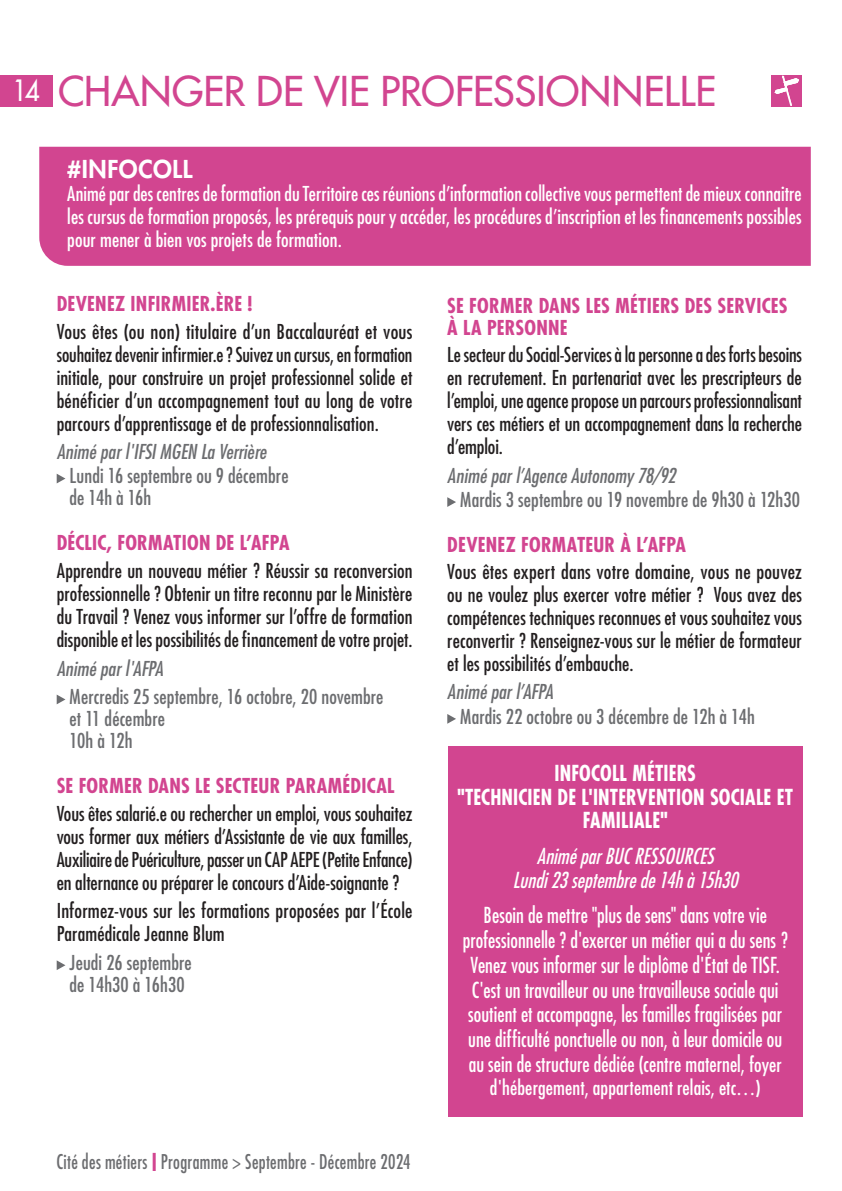
<style>
.page{position:relative;width:842px;height:1191px;background:#fff}
.page>*{position:absolute;margin:0;border:0;box-sizing:border-box;transform-origin:0 0}
.t1{font:500 40px "Futura Std";letter-spacing:.005em;color:#d24590}
.sous_titres_blanc{font:800 24px "Futura Std";letter-spacing:.025em;color:#fff}
.Titre_Petit_blanc{font:condensed 21.4px/24.6px "Futura Std";letter-spacing:.005em;color:#fff;text-align:center;scale:.93 1}
.Titre_Petit_blanc-2{font:700 condensed 21.4px/23.6px "Futura Std";letter-spacing:.005em;color:#fff;text-align:center;scale:.93 1}
.Titre_Petit_blanc-3{font:italic condensed 21.4px/24.6px "Futura Std";color:#fff;text-align:center;scale:.93 1}
.texte_courant_noir{font:condensed 20px/23px "Futura Std";letter-spacing:.005em;color:#231f20;text-align:justify}
.texte_courant_blanc_ok{font:condensed 20px/23px "Futura Std";letter-spacing:.005em;color:#fff;text-align:justify}
.Jours_horaires{font:condensed 20px/22px "Futura Std";letter-spacing:.005em;color:#6c6d70}
.Titre_Petit_rose{font:700 condensed 20px/22px "Futura Std";letter-spacing:.01em;color:#d24590}
.animé_par_GRIS{font:italic condensed 20px "Futura Std";letter-spacing:.005em;color:#6c6d70}
.Titre_Petit_blanc-4{font:condensed 20px "Futura Std";letter-spacing:.005em;color:#fff}
.Jours_horaires-2{font:italic condensed 20px "Futura Std";letter-spacing:.005em;color:#6c6d70}
.t2{font:condensed 19.8px "Futura Std";letter-spacing:.015em;color:#6c6d70;scale:.91 1}
.s1{font-size:28.6px;color:#fff}
.s2{font-weight:700;font-size:24px;color:#d24590}
.s3{font-size:20px}
</style>
<div class="page">
<div style="left:39px;top:147px;width:772px;height:119px;background:#d24590"></div>
<div style="left:771px;top:75px;width:31px;height:31px;background:#d24590"></div>
<svg style="left:775px;top:76px;width:24px;height:30px"></svg>
<div style="left:0;top:75px;width:52px;height:31px;background:#d24590"></div>
<svg style="left:57px;top:474px;width:8px;height:9px"></svg>
<svg style="left:57px;top:695px;width:8px;height:9px"></svg>
<svg style="left:57px;top:960px;width:8px;height:10px"></svg>
<svg style="left:447px;top:497px;width:9px;height:10px"></svg>
<svg style="left:447px;top:714px;width:9px;height:9px"></svg>
<div style="left:448px;top:746px;width:354px;height:370px;background:#d24590"></div>
<h1 class="t1" style="left:13px;top:66px;width:705px"><span class="s1">14</span> CHANGER DE VIE PROFESSIONNELLE</h1>
<p class="sous_titres_blanc" style="left:67px;top:154px;width:127px">#INFOCOLL</p>
<p class="texte_courant_blanc_ok" style="left:67px;top:182px;width:736px">Animé par des centres de formation du Territoire ces réunions d’information collective vous permettent de mieux connaitre les cursus de formation proposés, les prérequis pour y accéder, les procédures d’inscription et les financements possibles pour mener à bien vos projets de formation.</p>
<p class="Titre_Petit_rose" style="left:57px;top:293px;width:197px">DEVENEZ INFIRMIER.ÈRE !</p>
<p class="texte_courant_noir" style="left:57px;top:320px;width:357px">Vous êtes (ou non) titulaire d’un Baccalauréat et vous souhaitez devenir infirmier.e ? Suivez un cursus, en formation initiale, pour construire un projet professionnel solide et bénéficier d’un accompagnement tout au long de votre parcours d’apprentissage et de professionnalisation.</p>
<p class="animé_par_GRIS" style="left:57px;top:440px;width:211px">Animé par l'IFSI MGEN La Verrière</p>
<p class="Jours_horaires" style="left:70px;top:465px;width:220px">Lundi 16 septembre ou 9 décembre de 14h à 16h</p>
<p class="Titre_Petit_rose" style="left:57px;top:532px;width:234px">DÉCLIC, FORMATION DE L’AFPA</p>
<p class="texte_courant_noir" style="left:57px;top:558px;width:357px">Apprendre un nouveau métier ? Réussir sa reconversion professionnelle ? Obtenir un titre reconnu par le Ministère du Travail ? Venez vous informer sur l’offre de formation disponible et les possibilités de financement de votre projet.</p>
<p class="Jours_horaires-2" style="left:57px;top:656px;width:108px">Animé par l'AFPA</p>
<p class="Jours_horaires" style="left:70px;top:686px;width:315px">Mercredis 25 septembre, 16 octobre, 20 novembre et 11 décembre<br>10h à 12h</p>
<p class="Titre_Petit_rose" style="left:57px;top:774px;width:339px">SE FORMER DANS LE SECTEUR PARAMÉDICAL</p>
<p class="texte_courant_noir" style="left:57px;top:801px;width:357px">Vous êtes salarié.e ou rechercher un emploi, vous souhaitez vous former aux métiers d’Assistante de vie aux familles, Auxiliaire de Puériculture, passer un CAP AEPE (Petite Enfance) en alternance ou préparer le concours d’Aide-soignante ?</p>
<p class="texte_courant_noir" style="left:57px;top:899px;width:357px">Informez-vous sur les formations proposées par l’École<br>Paramédicale Jeanne Blum</p>
<p class="Jours_horaires" style="left:70px;top:951px;width:124px">Jeudi 26 septembre de 14h30 à 16h30</p>
<p class="t2" style="left:56px;top:1149px;width:391px">Cité des métiers <span class="s2">I</span> Programme &gt; Septembre - Décembre 2024</p>
<p class="Titre_Petit_rose" style="left:447px;top:294px;width:342px">SE FORMER DANS LES MÉTIERS DES SERVICES<br>À LA PERSONNE</p>
<p class="texte_courant_noir" style="left:447px;top:343px;width:356px">Le secteur du Social-Services à la personne a des forts besoins en recrutement. En partenariat avec les prescripteurs de l’emploi, une agence propose un parcours professionnalisant vers ces métiers et un accompagnement dans la recherche d’emploi.</p>
<p class="animé_par_GRIS" style="left:447px;top:463px;width:230px">Animé par l’Agence Autonomy 78/92</p>
<p class="Jours_horaires" style="left:460px;top:488px;width:341px">Mardis 3 septembre ou 19 novembre de 9h30 à 12h30</p>
<p class="Titre_Petit_rose" style="left:447px;top:533px;width:240px">DEVENEZ FORMATEUR À L’AFPA</p>
<p class="texte_courant_noir" style="left:447px;top:560px;width:356px">Vous êtes expert dans votre domaine, vous ne pouvez ou ne voulez plus exercer votre métier ? Vous avez des compétences techniques reconnues et vous souhaitez vous reconvertir ? Renseignez-vous sur le métier de formateur et les possibilités d’embauche.</p>
<p class="animé_par_GRIS" style="left:447px;top:680px;width:107px">Animé par l’AFPA</p>
<p class="Jours_horaires" style="left:460px;top:705px;width:296px">Mardis 22 octobre ou 3 décembre de 12h à 14h</p>
<p class="Titre_Petit_blanc-2" style="left:457px;top:761px;width:362px">INFOCOLL MÉTIERS<br>"TECHNICIEN DE L'INTERVENTION SOCIALE ET<br>FAMILIALE"</p>
<p class="Titre_Petit_blanc-3" style="left:513px;top:843px;width:249px">AniméparBUCRESSOURCES<br>Lundi23septembrede14hà15h30</p>
<p class="Titre_Petit_blanc" style="left:463px;top:903px;width:351px">Besoin de mettre "plus de sens" dans votre vie professionnelle ? d'exercer un métier qui a du sens ?<br>Venez vous informer sur le diplôme d'État de TISF.<br>C'est un travailleur ou une travailleuse sociale qui soutient et accompagne, les familles fragilisées par une difficulté ponctuelle ou non, à leur domicile ou au sein de structure dédiée (centre maternel, <span class="s3">foyer</span></p>
<p class="Titre_Petit_blanc-4" style="left:490px;top:1075px;width:272px">d'hébergement, appartement relais, etc…)</p>
</div>
